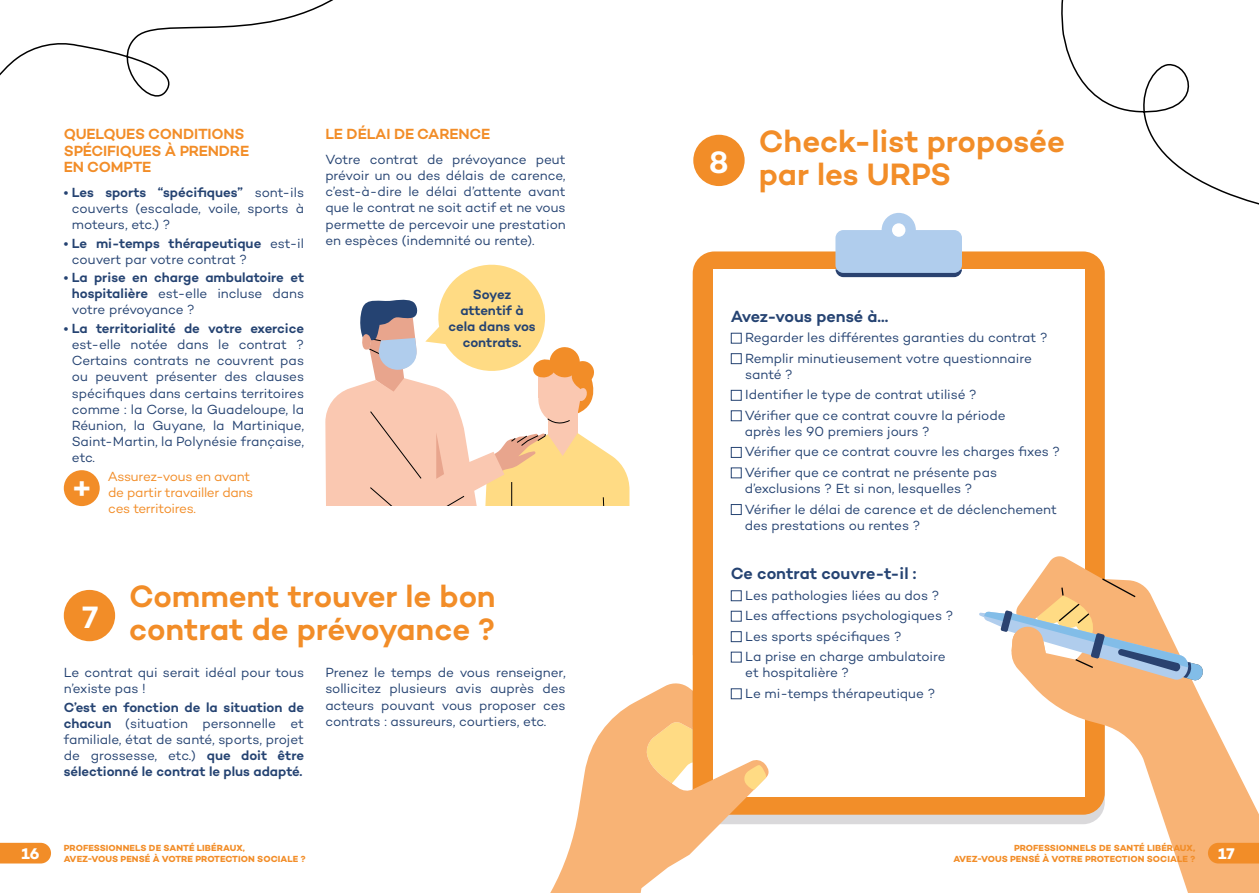
<style>
.page{position:relative;width:1259px;height:893px;background:#fff}
.page>*{position:absolute;margin:0;border:0;box-sizing:border-box;transform-origin:0 0}
.t1{font:600 31.5px/33px "Campton";letter-spacing:-.005em;color:#f28d28}
.t2{font:600 31.5px "Campton";color:#fff}
.t3{font:600 16.5px "Campton";letter-spacing:-.005em;color:#254372}
.t4{font:700 15.75px "Campton";color:#fff}
.t5{font:600 15px/16.5px "Campton";letter-spacing:-.01em;color:#f28d28}
.t6{font:13.5px/16.2px "Campton";letter-spacing:-.005em;color:#254372}
.t7{font:600 13.5px/16.2px "Campton";letter-spacing:-.005em;color:#254372;text-align:justify}
.t8{font:13.5px/16.2px "Campton";letter-spacing:-.025em;color:#f28d28}
.t9{font:700 9px/10.8px "Campton";letter-spacing:.005em;color:#f28d28}
.s1{font-weight:600}
.s2{font-weight:400}
</style>
<div class="page">
<svg style="left:550px;top:683px;width:142px;height:210px;fill:#f8b375"></svg>
<div style="left:692px;top:251px;width:412px;height:564px;background:#f28e29;border-radius:22px"></div>
<div style="left:713px;top:269px;width:371px;height:528px;background:#fff"></div>
<svg style="left:835px;top:213px;width:127px;height:64px"></svg>
<svg style="left:1011px;top:555px;width:248px;height:338px"></svg>
<svg style="left:979px;top:578px;width:224px;height:103px"></svg>
<svg style="left:632px;top:691px;width:138px;height:176px"></svg>
<svg style="left:0;top:843px;width:51px;height:20px"></svg>
<svg style="left:1208px;top:843px;width:51px;height:20px"></svg>
<div style="left:64px;top:470px;width:36px;height:36px;background:#f28d28;border-radius:50%"></div>
<div style="left:64px;top:590px;width:51px;height:51px;background:#f28d28;border-radius:50%"></div>
<svg style="left:0;top:0;width:333px;height:97px"></svg>
<svg style="left:325px;top:264px;width:304px;height:242px"></svg>
<div style="left:731px;top:333px;width:10px;height:11px;border:1px solid #254372"></div>
<div style="left:731px;top:353px;width:10px;height:11px;border:1px solid #254372"></div>
<div style="left:731px;top:390px;width:10px;height:11px;border:1px solid #254372"></div>
<div style="left:731px;top:410px;width:10px;height:11px;border:1px solid #254372"></div>
<div style="left:731px;top:447px;width:10px;height:11px;border:1px solid #254372"></div>
<div style="left:731px;top:467px;width:10px;height:11px;border:1px solid #254372"></div>
<div style="left:731px;top:504px;width:10px;height:11px;border:1px solid #254372"></div>
<div style="left:731px;top:590px;width:10px;height:11px;border:1px solid #254372"></div>
<div style="left:731px;top:611px;width:10px;height:11px;border:1px solid #254372"></div>
<div style="left:731px;top:631px;width:10px;height:11px;border:1px solid #254372"></div>
<div style="left:731px;top:652px;width:10px;height:10px;border:1px solid #254372"></div>
<div style="left:731px;top:688px;width:10px;height:11px;border:1px solid #254372"></div>
<div style="left:693px;top:135px;width:51px;height:51px;background:#f28d28;border-radius:50%"></div>
<svg style="left:1061px;top:0;width:198px;height:205px"></svg>
<p class="t5" style="left:64px;top:125px;width:187px">QUELQUES CONDITIONS<br>SPÉCIFIQUES À PRENDRE<br>EN COMPTE</p>
<p class="t6" style="left:72px;top:184px;width:234px;text-align:justify;text-indent:-8px"><span class="s1">• Les sports “spécifiques”</span> sont-ils couverts (escalade, voile, sports à moteurs, etc.) ?</p>
<p class="t6" style="left:72px;top:235px;width:234px;text-indent:-8px"><span class="s1">• Le mi-temps thérapeutique</span> est-il couvert par votre contrat ?</p>
<p class="t7" style="left:72px;top:269px;width:234px;text-indent:-8px">• La prise en charge ambulatoire et hospitalière <span class="s2">est-elle incluse dans votre prévoyance ?</span></p>
<p class="t7" style="left:64px;top:320px;width:242px">• La territorialité de votre exercice</p>
<p class="t6" style="left:72px;top:336px;width:234px;text-align:justify">est-elle notée dans le contrat ?<br>Certains contrats ne couvrent pas ou peuvent présenter des clauses spécifiques dans certains territoires comme : la Corse, la Guadeloupe, la Réunion, la Guyane, la Martinique, Saint-Martin, la Polynésie française, etc.</p>
<h1 class="t2" style="left:71px;top:468px;width:23px">+</h1>
<p class="t8" style="left:108px;top:468px;width:147px">Assurez-vous en avant de partir travailler dans ces territoires.</p>
<p class="t5" style="left:325px;top:125px;width:166px">LE DÉLAI DE CARENCE</p>
<p class="t6" style="left:325px;top:151px;width:242px;text-align:justify">Votre contrat de prévoyance peut prévoir un ou des délais de carence, c’est-à-dire le délai d’attente avant que le contrat ne soit actif et ne vous permette de percevoir une prestation en espèces (indemnité ou rente).</p>
<p class="t7" style="left:448px;top:286px;width:89px;text-align:center">Soyez attentif à cela dans vos contrats.</p>
<h1 class="t2" style="left:82px;top:597px;width:17px">7</h1>
<h1 class="t1" style="left:129px;top:579px;width:368px">Comment trouver le bon contrat de prévoyance ?</h1>
<p class="t6" style="left:64px;top:664px;width:242px">Le contrat qui serait idéal pour tous n’existe pas !</p>
<p class="t7" style="left:64px;top:699px;width:242px">C’est en fonction de la situation de chacun <span class="s2">(situation personnelle et familiale, état de santé, sports, projet de grossesse, etc.)</span> que doit être sélectionné le contrat le plus adapté.</p>
<p class="t6" style="left:325px;top:664px;width:242px;text-align:justify">Prenez le temps de vous renseigner, sollicitez plusieurs avis auprès des acteurs pouvant vous proposer ces contrats : assureurs, courtiers, etc.</p>
<h1 class="t2" style="left:709px;top:142px;width:21px">8</h1>
<h1 class="t1" style="left:758px;top:124px;width:308px">Check-list proposée par les URPS</h1>
<p class="t3" style="left:731px;top:305px;width:159px">Avez-vous pensé à...</p>
<p class="t6" style="left:745px;top:327px;width:304px;line-height:20.4px">Regarder les différentes garanties du contrat ?<br>Remplir minutieusement votre questionnaire</p>
<p class="t6" style="left:745px;top:364px;width:262px;line-height:20.4px">santé ?<br>Identifier le type de contrat utilisé ?<br>Vérifier que ce contrat couvre la période</p>
<p class="t6" style="left:745px;top:421px;width:317px;line-height:20.4px">après les 90 premiers jours ?<br>Vérifier que ce contrat couvre les charges fixes ?<br>Vérifier que ce contrat ne présente pas</p>
<p class="t6" style="left:745px;top:478px;width:314px;line-height:20.4px">d’exclusions ? Et si non, lesquelles ?<br>Vérifier le délai de carence et de déclenchement</p>
<p class="t6" style="left:745px;top:517px;width:177px">des prestations ou rentes ?</p>
<p class="t3" style="left:731px;top:563px;width:187px">Ce contrat couvre-t-il :</p>
<p class="t6" style="left:745px;top:585px;width:210px;line-height:20.4px">Les pathologies liées au dos ?<br>Les affections psychologiques ?<br>Les sports spécifiques ?<br>La prise en charge ambulatoire</p>
<p class="t6" style="left:745px;top:662px;width:191px;line-height:20.4px">et hospitalière ?<br>Le mi-temps thérapeutique ?</p>
<p class="t9" style="left:64px;top:842px;width:243px">PROFESSIONNELS DE SANTÉ LIBÉRAUX,<br>AVEZ-VOUS PENSÉ À VOTRE PROTECTION SOCIALE ?</p>
<p class="t9" style="left:1014px;top:842px;width:183px">PROFESSIONNELS DE SANTÉ LIBÉRAUX,</p>
<p class="t4" style="left:21px;top:844px;width:20px">16</p>
<p class="t9" style="left:953px;top:853px;width:243px">AVEZ-VOUS PENSÉ À VOTRE PROTECTION SOCIALE ?</p>
<p class="t4" style="left:1218px;top:844px;width:18px">17</p>
</div>
